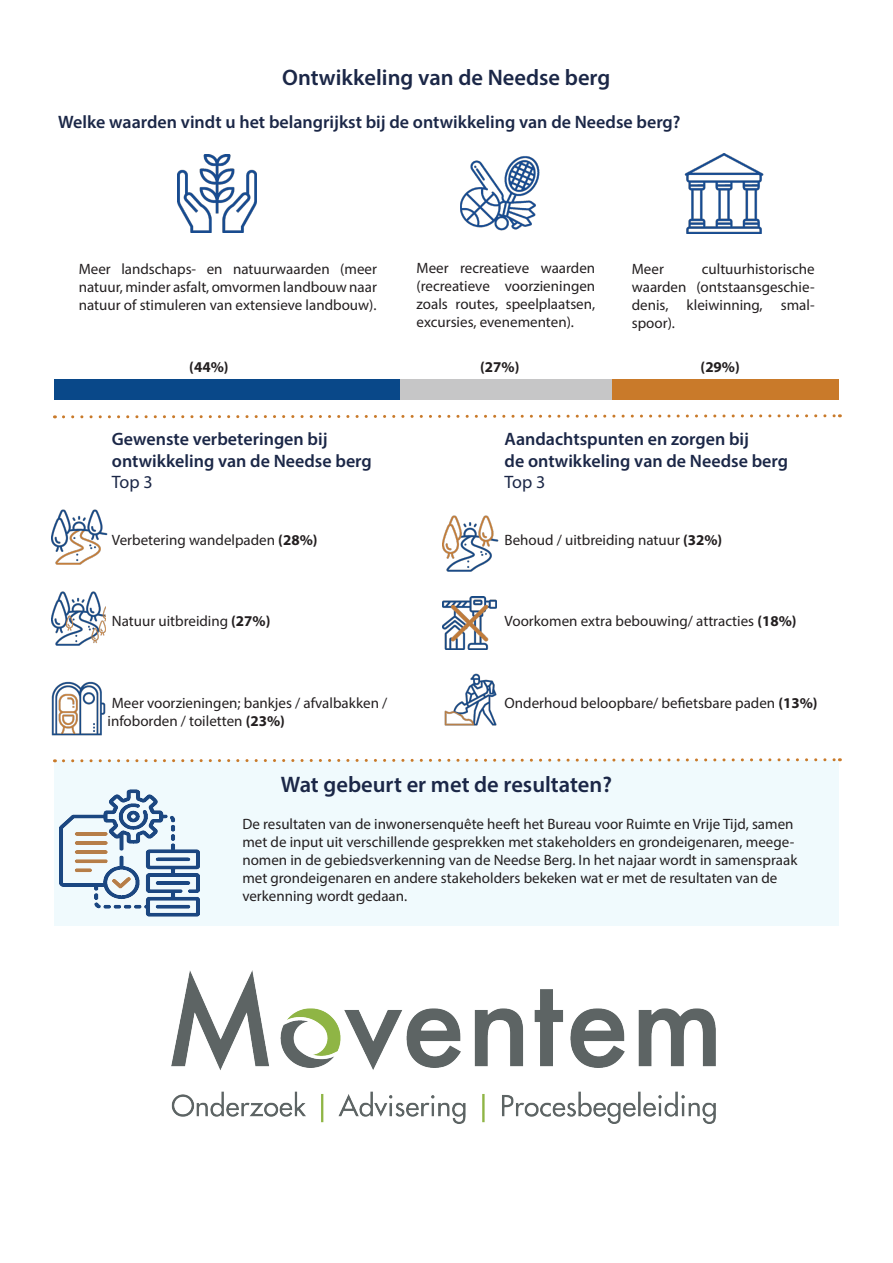
<style>
.page{position:relative;width:893px;height:1263px;background:#fff}
.page>*{position:absolute;margin:0;border:0;box-sizing:border-box;transform-origin:0 0}
.tekstkop_1{font:600 22.5px "Myriad Pro";color:#1b2747}
.tekstkop_2{font:600 18px/21.6px "Myriad Pro";color:#1b2747}
.lijst_zonder_tekens{font:15px/18px "Myriad Pro";color:#231f20;text-align:justify}
.Basisalinea_Bolt{font:700 15px "Myriad Pro";color:#231f20}
.s1{font-weight:400}
.s2{font-weight:700}
</style>
<div class="page">
<img style="left:460px;top:156px;width:79px;height:75px">
<img style="left:684px;top:154px;width:79px;height:79px">
<img style="left:178px;top:154px;width:79px;height:79px">
<div style="left:54px;top:379px;width:785px;height:21px;background:#c97a2a"></div>
<div style="left:400px;top:379px;width:212px;height:21px;background:#c6c6c7"></div>
<div style="left:54px;top:379px;width:345px;height:21px;background:#094889"></div>
<img style="left:444px;top:673px;width:53px;height:53px">
<img style="left:442px;top:516px;width:56px;height:55px">
<img style="left:442px;top:596px;width:54px;height:54px">
<img style="left:52px;top:682px;width:54px;height:54px">
<img style="left:52px;top:509px;width:56px;height:56px">
<img style="left:52px;top:592px;width:54px;height:54px">
<svg style="left:54px;top:414px;width:786px;height:5px"></svg>
<div style="left:54px;top:760px;width:785px;height:166px;background:#f0fafd"></div>
<img style="left:60px;top:790px;width:140px;height:126px">
<svg style="left:54px;top:758px;width:786px;height:5px"></svg>
<img style="left:172px;top:971px;width:543px;height:153px">
<h2 class="tekstkop_1" style="left:282px;top:63px;width:330px">Ontwikkeling van de Needse berg</h2>
<h3 class="tekstkop_2" style="left:58px;top:110px;width:624px">Welke waarden vindt u het belangrijkst bij de ontwikkeling van de Needse berg?</h3>
<p class="lijst_zonder_tekens" style="left:79px;top:260px;width:300px">Meer landschaps- en natuurwaarden (meer natuur, minder asfalt, omvormen landbouw naar natuur of stimuleren van extensieve landbouw).</p>
<p class="Basisalinea_Bolt" style="left:189px;top:357px;width:41px">(44%)</p>
<p class="lijst_zonder_tekens" style="left:417px;top:259px;width:180px">Meer recreatieve waarden (recreatieve voorzieningen zoals routes, speelplaatsen, excursies, evenementen).</p>
<p class="Basisalinea_Bolt" style="left:480px;top:357px;width:41px">(27%)</p>
<p class="lijst_zonder_tekens" style="left:632px;top:260px;width:184px;text-indent:70px">cultuurhistorische waarden (ontstaansgeschie&shy;denis, kleiwinning, smal&shy;spoor).</p>
<p class="Basisalinea_Bolt" style="left:701px;top:357px;width:41px">(29%)</p>
<p class="lijst_zonder_tekens" style="left:632px;top:260px;width:34px">Meer</p>
<h3 class="tekstkop_2" style="left:112px;top:428px;width:261px">Gewenste verbeteringen bij ontwikkeling van de Needse berg<br><span class="s1">Top 3</span></h3>
<h3 class="tekstkop_2" style="left:505px;top:428px;width:285px">Aandachtspunten en zorgen bij<br>de ontwikkeling van de Needse berg<br><span class="s1">Top 3</span></h3>
<p class="lijst_zonder_tekens" style="left:112px;top:530px;width:207px">Verbetering wandelpaden <span class="s2">(28%)</span></p>
<p class="lijst_zonder_tekens" style="left:505px;top:530px;width:219px">Behoud / uitbreiding natuur <span class="s2">(32%)</span></p>
<p class="lijst_zonder_tekens" style="left:112px;top:612px;width:160px">Natuur uitbreiding <span class="s2">(27%)</span></p>
<p class="lijst_zonder_tekens" style="left:505px;top:612px;width:294px">Voorkomen extra bebouwing/ attracties <span class="s2">(18%)</span></p>
<p class="lijst_zonder_tekens" style="left:108px;top:694px;width:281px">Meer voorzieningen; bankjes / afvalbakken / infoborden / toiletten <span class="s2">(23%)</span></p>
<p class="lijst_zonder_tekens" style="left:505px;top:694px;width:315px">Onderhoud beloopbare/ befietsbare paden <span class="s2">(13%)</span></p>
<h1 class="tekstkop_1" style="left:281px;top:770px;width:333px">Wat gebeurt er met de resultaten?</h1>
<p class="lijst_zonder_tekens" style="left:242px;top:815px;width:557px;text-align:left">De resultaten van de inwonersenquête heeft het Bureau voor Ruimte en Vrije Tijd, samen met de input uit verschillende gesprekken met stakeholders en grondeigenaren, meege&shy;nomen in de gebiedsverkenning van de Needse Berg. In het najaar wordt in samenspraak met grondeigenaren en andere stakeholders bekeken wat er met de resultaten van de verkenning wordt gedaan.</p>
</div>
